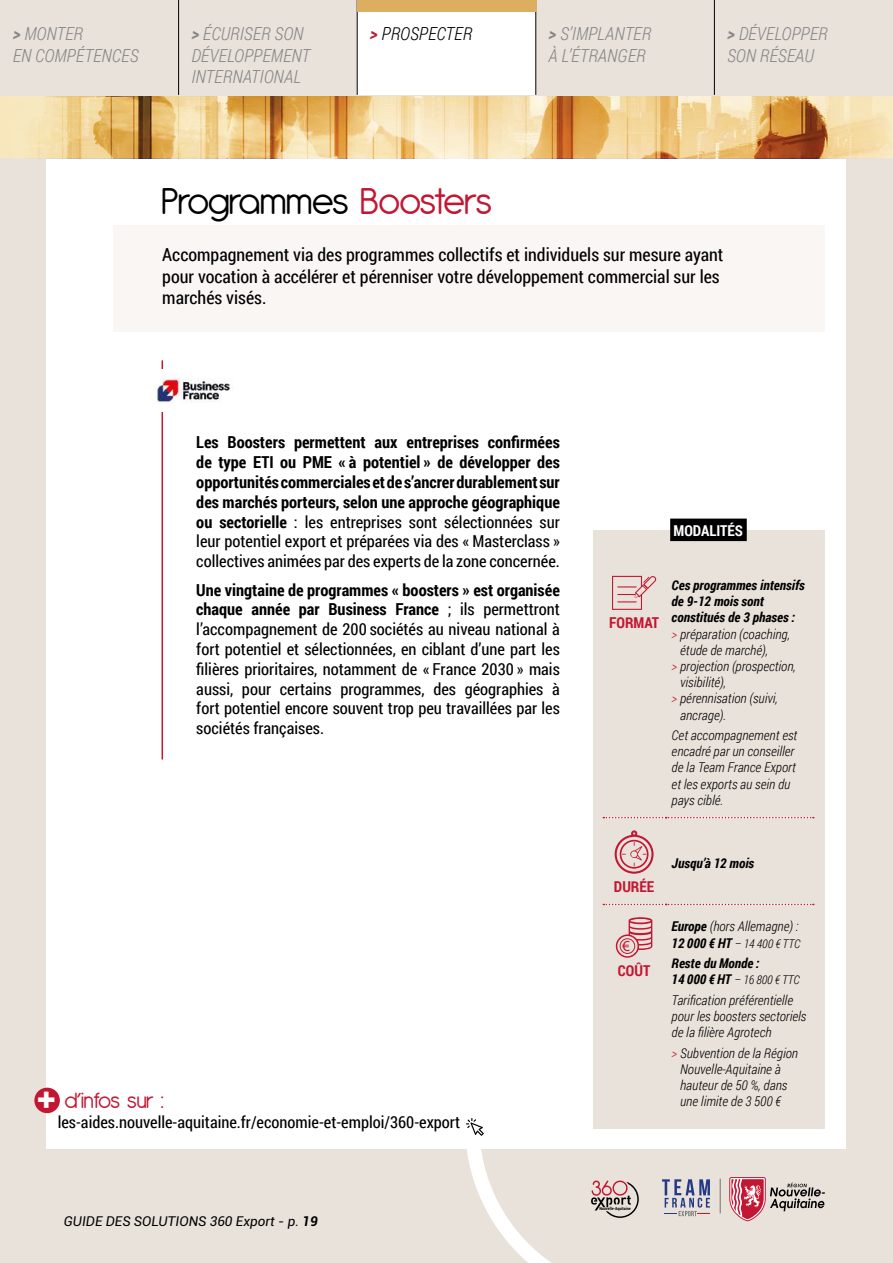
<style>
.page{position:relative;width:893px;height:1263px;background:#e9e2da}
.page>*{position:absolute;margin:0;border:0;box-sizing:border-box;transform-origin:0 0}
.t1{font:40.5px "Antipasto";letter-spacing:-.01em;color:#000}
.t2{font:24px "Antipasto";color:#c31632}
.t3{font:18px/21.6px "Roboto Condensed";color:#000}
.t4{font:italic 300 18px/21.6px "Roboto Condensed";color:#878787}
.t5{font:italic 300 18px "Roboto Condensed";color:#000}
.t6{font:16.5px/19.8px "Roboto Condensed";color:#000;text-align:justify}
.t7{font:700 16.5px/19.8px "Roboto Condensed";color:#000;text-align:justify}
.t8{font:15.3px "Myriad Pro";color:#c31632}
.t9{font:700 15px "Roboto Condensed";color:#c31632}
.t10{font:700 15px "Roboto Condensed";color:#fff}
.t11{font:italic 300 13.5px/16.2px "Roboto Condensed";color:#000}
.t12{font:italic 700 13.5px "Roboto Condensed";color:#000}
.t13{font:italic 13.5px "Roboto";color:#000}
.t14{font:italic 300 12px "Roboto Condensed";color:#000}
.t15{font:700 condensed 4.2px "Roboto";color:#000}
.s1{font-weight:700}
.s2{font-weight:700;color:#c31632}
.s3{color:#c31632}
.s4{font-weight:400}
.s5{font-family:"Te X Gyre Adventor";font-weight:700;font-size:33px;color:#fff}
.s6{font-weight:700;font-size:13.5px}
</style>
<div class="page">
<div style="left:357px;top:0;width:179px;height:95px;background:#fff"></div>
<hr style="left:714px;top:0;width:1px;height:95px;background:#000">
<hr style="left:535px;top:0;width:1px;height:95px;background:#000">
<hr style="left:357px;top:0;width:1px;height:95px;background:#000">
<hr style="left:178px;top:0;width:1px;height:95px;background:#000">
<svg style="left:743px;top:1177px;width:82px;height:44px"></svg>
<svg style="left:467px;top:1149px;width:276px;height:114px"></svg>
<div style="left:357px;top:0;width:179px;height:12px;background:#dcae60"></div>
<div style="left:47px;top:138px;width:799px;height:1011px;background:#fff"></div>
<svg style="left:0;top:96px;width:893px;height:62px;background:#e7c387"></svg>
<div style="left:113px;top:225px;width:712px;height:106px;background:#f9f6f4"></div>
<div style="left:594px;top:530px;width:231px;height:599px;background:#e9e2da"></div>
<svg style="left:603px;top:817px;width:211px;height:1px"></svg>
<svg style="left:603px;top:904px;width:211px;height:1px"></svg>
<svg style="left:612px;top:576px;width:44px;height:34px"></svg>
<svg style="left:615px;top:830px;width:39px;height:44px"></svg>
<svg style="left:616px;top:917px;width:36px;height:41px"></svg>
<hr style="left:162px;top:360px;width:1px;height:399px;background:#c31632">
<div style="left:150px;top:369px;width:87px;height:42px;background:#fff"></div>
<img style="left:156px;top:372px;width:77px;height:31px">
<div style="left:34px;top:1088px;width:26px;height:25px;background:#c31632;border-radius:50%"></div>
<svg style="left:466px;top:1118px;width:18px;height:18px"></svg>
<div style="left:670px;top:519px;width:77px;height:22px;background:#000"></div>
<p class="t4" style="left:13px;top:22px;width:127px"><span class="s1">&gt;</span> MONTER<br>EN COMPÉTENCES</p>
<p class="t4" style="left:191px;top:22px;width:114px"><span class="s1">&gt;</span> ÉCURISER SON</p>
<p class="t5" style="left:370px;top:21px;width:104px"><span class="s2">&gt;</span> PROSPECTER</p>
<p class="t4" style="left:191px;top:44px;width:120px">DÉVELOPPEMENT<br>INTERNATIONAL</p>
<p class="t4" style="left:549px;top:22px;width:104px"><span class="s1">&gt;</span> S’IMPLANTER<br>À L’ÉTRANGER</p>
<p class="t4" style="left:727px;top:22px;width:102px"><span class="s1">&gt;</span> DÉVELOPPER<br>SON RÉSEAU</p>
<h1 class="t1" style="left:162px;top:178px;width:331px">Programmes <span class="s3">Boosters</span></h1>
<p class="t3" style="left:162px;top:243px;width:563px">Accompagnement via des programmes collectifs et individuels sur mesure ayant pour vocation à accélérer et pérenniser votre développement commercial sur les marchés visés.</p>
<p class="t7" style="left:196px;top:432px;width:365px">Les Boosters permettent aux entreprises confirmées de type ETI ou PME « à potentiel » de développer des opportunités commerciales et de s’ancrer durablement sur des marchés porteurs, selon une approche géographique ou sectorielle <span class="s4">: les entreprises sont sélectionnées sur leur potentiel export et préparées via des « Masterclass » collectives animées par des experts de la zone concernée.</span></p>
<p class="t6" style="left:196px;top:579px;width:365px"><span class="s1">Une vingtaine de programmes « boosters » est organisée chaque année par Business France</span> ; ils permettront l’accompagnement de 200 sociétés au niveau national à fort potentiel et sélectionnées, en ciblant d’une part les filières prioritaires, notamment de « France 2030 » mais aussi, pour certains programmes, des géographies à fort potentiel encore souvent trop peu travaillées par les sociétés françaises.</p>
<p class="t10" style="left:673px;top:520px;width:71px">MODALITÉS</p>
<p class="t9" style="left:609px;top:612px;width:52px">FORMAT</p>
<p class="t12" style="left:672px;top:576px;width:135px">Ces programmes intensifs</p>
<p class="t12" style="left:672px;top:592px;width:94px">de 9-12 mois sont</p>
<p class="t12" style="left:672px;top:608px;width:125px">constitués de 3 phases :</p>
<p class="t11" style="left:672px;top:625px;width:120px"><span class="s3">&gt;</span> préparation (coaching,</p>
<p class="t11" style="left:680px;top:641px;width:89px">étude de marché),</p>
<p class="t11" style="left:672px;top:658px;width:126px"><span class="s3">&gt;</span> projection (prospection,</p>
<p class="t11" style="left:680px;top:674px;width:48px">visibilité),</p>
<p class="t11" style="left:672px;top:690px;width:108px"><span class="s3">&gt;</span> pérennisation (suivi,</p>
<p class="t11" style="left:680px;top:706px;width:48px">ancrage).</p>
<p class="t11" style="left:672px;top:727px;width:127px">Cet accompagnement est encadré par un conseiller de la Team France Export et les exports au sein du pays ciblé.</p>
<p class="t9" style="left:614px;top:876px;width:42px">DURÉE</p>
<p class="t12" style="left:672px;top:854px;width:84px">Jusqu’à 12 mois</p>
<h2 class="t2" style="left:36px;top:1086px;width:129px"><span class="s5">+</span> d’infos sur :</h2>
<p class="t6" style="left:58px;top:1112px;width:404px">les-aides.nouvelle-aquitaine.fr/economie-et-emploi/360-export</p>
<p class="t13" style="left:64px;top:1212px;width:255px">GUIDE DES SOLUTIONS 360 Export - p. <span class="s1">19</span></p>
<p class="t8" style="left:622px;top:936px;width:9px">€</p>
<p class="t9" style="left:618px;top:960px;width:34px">COÛT</p>
<p class="t11" style="left:672px;top:918px;width:128px"><span class="s1">Europe</span> (hors Allemagne) :</p>
<p class="t14" style="left:672px;top:935px;width:130px"><span class="s6">12 000 € HT</span> – 14 400 € TTC</p>
<p class="t12" style="left:672px;top:954px;width:89px">Reste du Monde :</p>
<p class="t14" style="left:672px;top:972px;width:130px"><span class="s6">14 000 € HT</span> – 16 800 € TTC</p>
<p class="t11" style="left:672px;top:991px;width:136px">Tarification préférentielle pour les boosters sectoriels de la filière Agrotech</p>
<p class="t11" style="left:680px;top:1044px;width:119px;text-indent:-9px"><span class="s3">&gt;</span> Subvention de la Région<br>Nouvelle-Aquitaine à hauteur de 50 %, dans une limite de 3 500 €</p>
<p class="t15" style="left:599px;top:1206px;width:33px">Nouvelle-Aquitaine</p>
</div>
